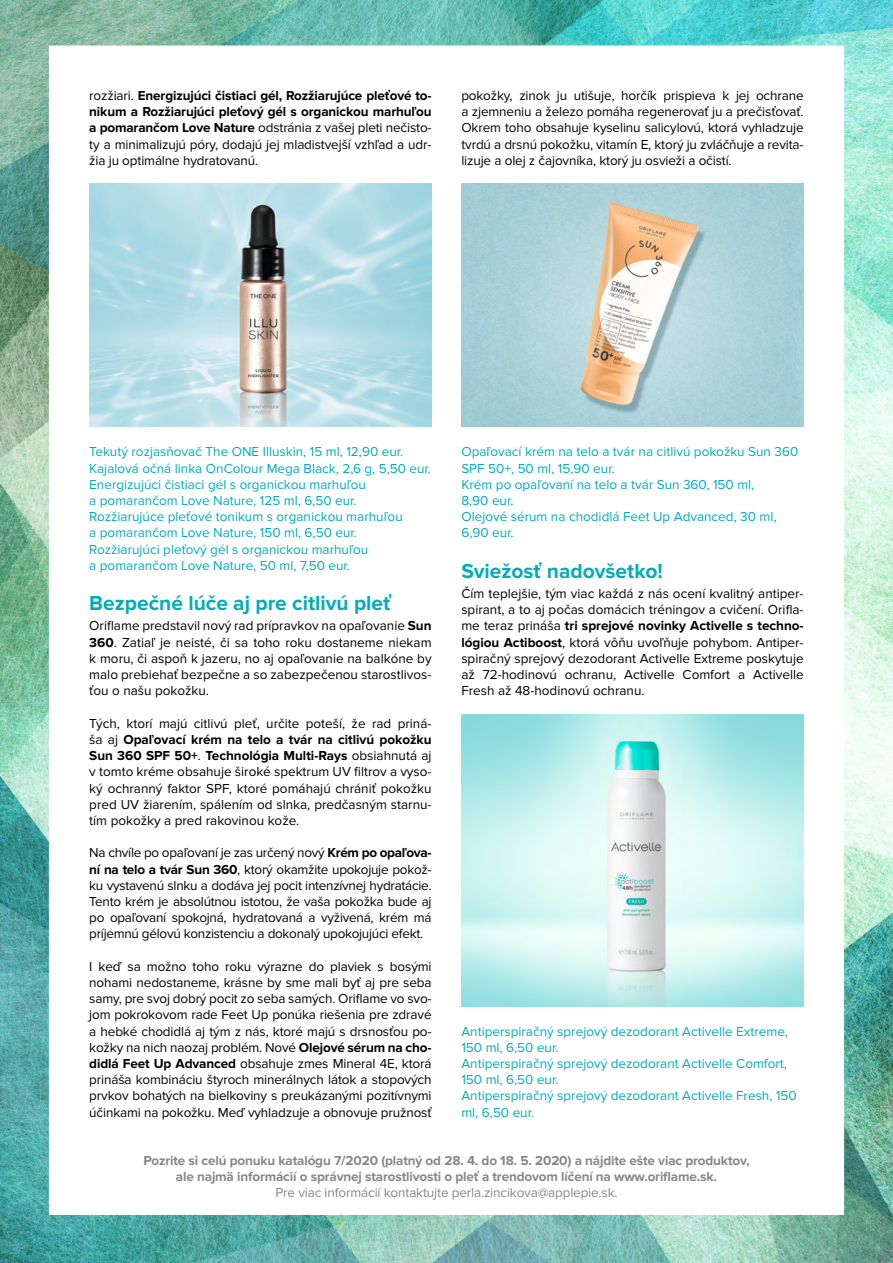
<style>
.page{position:relative;width:893px;height:1263px;background:#fff}
.page>*{position:absolute;margin:0;border:0;box-sizing:border-box;transform-origin:0 0}
.t1{font:700 21px "Proxima Nova";color:#00adba}
.t2{font:13.5px/16.2px "Proxima Nova";letter-spacing:-.01em;color:#000;text-align:justify}
.t3{font:13.5px/16.2px "Proxima Nova";color:#00adba}
.t4{font:700 13.5px/16.2px "Proxima Nova";letter-spacing:-.01em;color:#878787;text-align:center}
.t5{font:13.5px "Proxima Nova";letter-spacing:-.01em;color:#878787}
.s1{font-weight:700}
</style>
<div class="page">
<img style="left:0;top:0;width:893px;height:1263px">
<div style="left:49px;top:45px;width:795px;height:1170px;background:#fff"></div>
<img style="left:89px;top:184px;width:343px;height:243px">
<img style="left:461px;top:184px;width:343px;height:243px">
<img style="left:461px;top:714px;width:343px;height:292px">
<p class="t2" style="left:89px;top:88px;width:344px">rozžiari. <span class="s1">Energizujúci čistiaci gél, Rozžiarujúce pleťové to&shy;nikum a Rozžiarujúci pleťový gél s organickou marhuľou a pomarančom Love Nature</span> odstránia z vašej pleti nečisto&shy;ty a minimalizujú póry, dodajú jej mladistvejší vzhľad a udr&shy;žia ju optimálne hydratovanú.</p>
<p class="t2" style="left:461px;top:88px;width:344px">pokožky, zinok ju utišuje, horčík prispieva k jej ochrane a zjemneniu a železo pomáha regenerovať ju a prečisťovať.<br>Okrem toho obsahuje kyselinu salicylovú, ktorá vyhladzuje tvrdú a drsnú pokožku, vitamín E, ktorý ju zvláčňuje a revita&shy;lizuje a olej z čajovníka, ktorý ju osvieži a očistí.</p>
<p class="t3" style="left:89px;top:444px;width:343px">Tekutý rozjasňovač The ONE Illuskin, 15 ml, 12,90 eur.<br>Kajalová očná linka OnColour Mega Black, 2,6 g, 5,50 eur.<br>Energizujúci čistiaci gél s organickou marhuľou<br>a pomarančom Love Nature, 125 ml, 6,50 eur.<br>Rozžiarujúce pleťové tonikum s organickou marhuľou<br>a pomarančom Love Nature, 150 ml, 6,50 eur.<br>Rozžiarujúci pleťový gél s organickou marhuľou<br>a pomarančom Love Nature, 50 ml, 7,50 eur.</p>
<h1 class="t1" style="left:89px;top:591px;width:303px">Bezpečné lúče aj pre citlivú pleť</h1>
<p class="t2" style="left:89px;top:618px;width:344px">Oriflame predstavil nový rad prípravkov na opaľovanie <span class="s1">Sun 360</span>. Zatiaľ je neisté, či sa toho roku dostaneme niekam k moru, či aspoň k jazeru, no aj opaľovanie na balkóne by malo prebiehať bezpečne a so zabezpečenou starostlivos&shy;ťou o našu pokožku.</p>
<p class="t2" style="left:89px;top:715px;width:344px">Tých, ktorí majú citlivú pleť, určite poteší, že rad priná&shy;ša aj <span class="s1">Opaľovací krém na telo a tvár na citlivú pokožku Sun 360 SPF 50+</span>. <span class="s1">Technológia Multi-Rays</span> obsiahnutá aj v tomto kréme obsahuje široké spektrum UV filtrov a vyso&shy;ký ochranný faktor SPF, ktoré pomáhajú chrániť pokožku pred UV žiarením, spálením od slnka, predčasným starnu&shy;tím pokožky a pred rakovinou kože.</p>
<p class="t2" style="left:89px;top:845px;width:344px">Na chvíle po opaľovaní je zas určený nový <span class="s1">Krém po opaľova&shy;ní na telo a tvár Sun 360</span>, ktorý okamžite upokojuje pokož&shy;ku vystavenú slnku a dodáva jej pocit intenzívnej hydratácie.<br>Tento krém je absolútnou istotou, že vaša pokožka bude aj po opaľovaní spokojná, hydratovaná a vyživená, krém má príjemnú gélovú konzistenciu a dokonalý upokojujúci efekt.</p>
<p class="t2" style="left:89px;top:958px;width:344px">I keď sa možno toho roku výrazne do plaviek s bosými nohami nedostaneme, krásne by sme mali byť aj pre seba samy, pre svoj dobrý pocit zo seba samých. Oriflame vo svo&shy;jom pokrokovom rade Feet Up ponúka riešenia pre zdravé a hebké chodidlá aj tým z nás, ktoré majú s drsnosťou po&shy;kožky na nich naozaj problém. Nové <span class="s1">Olejové sérum na cho&shy;didlá Feet Up Advanced</span> obsahuje zmes Mineral 4E, ktorá prináša kombináciu štyroch minerálnych látok a stopových prvkov bohatých na bielkoviny s preukázanými pozitívnymi účinkami na pokožku. Meď vyhladzuje a obnovuje pružnosť</p>
<p class="t3" style="left:461px;top:444px;width:338px">Opaľovací krém na telo a tvár na citlivú pokožku Sun 360<br>SPF 50+, 50 ml, 15,90 eur.<br>Krém po opaľovaní na telo a tvár Sun 360, 150 ml,<br>8,90 eur.<br>Olejové sérum na chodidlá Feet Up Advanced, 30 ml,<br>6,90 eur.</p>
<h1 class="t1" style="left:461px;top:558px;width:203px">Sviežosť nadovšetko!</h1>
<p class="t2" style="left:461px;top:586px;width:344px">Čím teplejšie, tým viac každá z nás ocení kvalitný antiper&shy;spirant, a to aj počas domácich tréningov a cvičení. Orifla&shy;me teraz prináša <span class="s1">tri sprejové novinky Activelle s techno&shy;lógiou Actiboost</span>, ktorá vôňu uvoľňuje pohybom. Antiper&shy;spiračný sprejový dezodorant Activelle Extreme poskytuje až 72-hodinovú ochranu, Activelle Comfort a Activelle Fresh až 48-hodinovú ochranu.</p>
<p class="t3" style="left:461px;top:1023px;width:337px">Antiperspiračný sprejový dezodorant Activelle Extreme, 150 ml, 6,50 eur.<br>Antiperspiračný sprejový dezodorant Activelle Comfort, 150 ml, 6,50 eur.<br>Antiperspiračný sprejový dezodorant Activelle Fresh, 150 ml, 6,50 eur.</p>
<p class="t4" style="left:143px;top:1152px;width:607px">Pozrite si celú ponuku katalógu 7/2020 (platný od 28. 4. do 18. 5. 2020) a nájdite ešte viac produktov, ale najmä informácií o správnej starostlivosti o pleť a trendovom líčení na www.oriflame.sk.</p>
<p class="t5" style="left:275px;top:1185px;width:344px">Pre viac informácií kontaktujte perla.zincikova@applepie.sk.</p>
</div>
